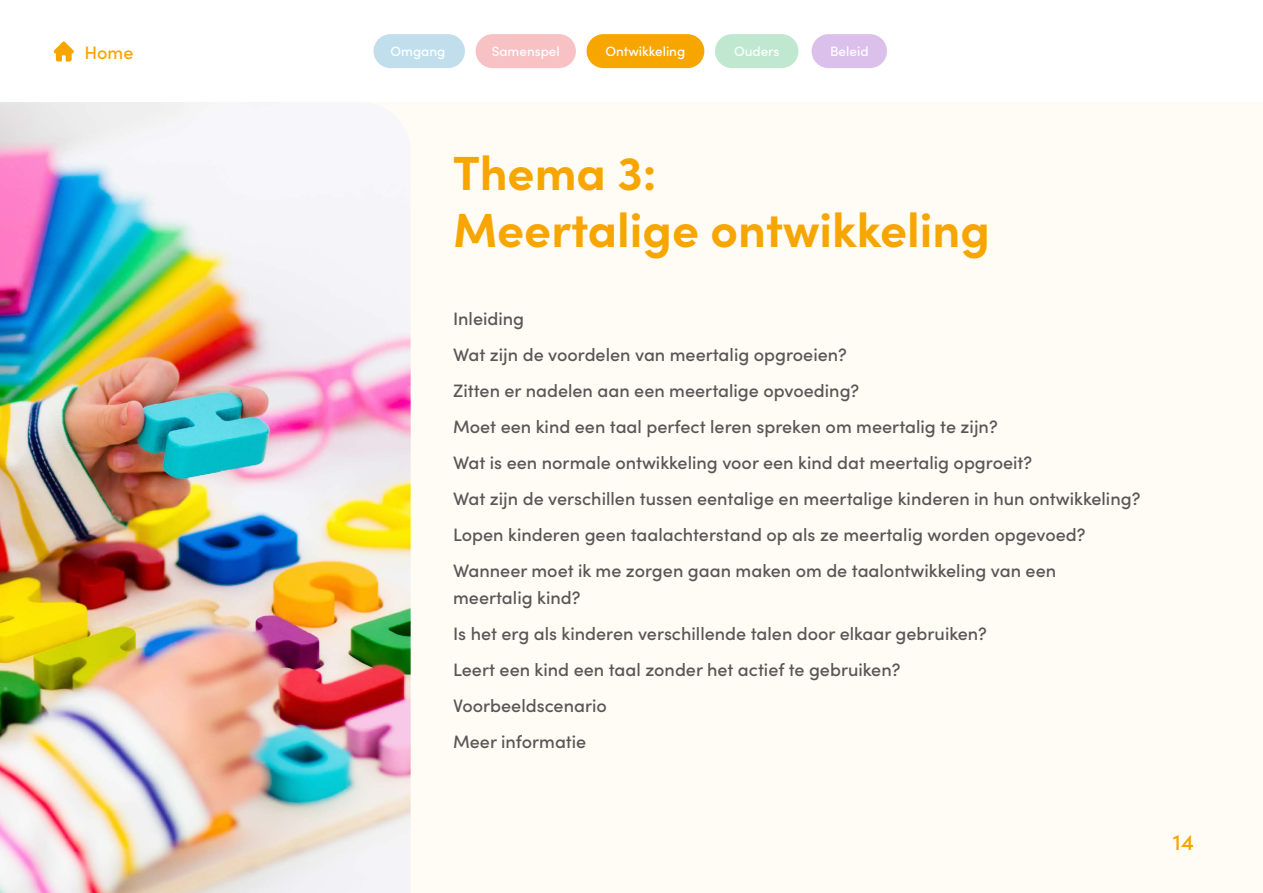
<style>
.page{position:relative;width:1263px;height:893px;background:#fff}
.page>*{position:absolute;margin:0;border:0;box-sizing:border-box;transform-origin:0 0}
.t1{font:700 48px/57.6px "Sofia Pro";color:#f7a600}
.t2{font:500 22.5px "Sofia Pro";color:#f7a600}
.t3{font:500 18px/36px "Sofia Pro";color:#575756}
.t4{font:500 18px "Sofia Pro";color:#f7a600}
.t5{font:500 13.5px "Sofia Pro";color:#fff}
</style>
<div class="page">
<div style="left:0;top:102px;width:1263px;height:791px;background:#fffbf5"></div>
<div style="left:811px;top:34px;width:76px;height:34px;background:#dcc0ec;border-radius:17px"></div>
<div style="left:373px;top:34px;width:92px;height:34px;background:#c0deec;border-radius:17px"></div>
<div style="left:476px;top:34px;width:100px;height:34px;background:#f8c1c4;border-radius:17px"></div>
<div style="left:587px;top:34px;width:117px;height:34px;background:#f7a600;border-radius:17px"></div>
<div style="left:715px;top:34px;width:83px;height:34px;background:#c0e7cf;border-radius:17px"></div>
<svg style="left:54px;top:42px;width:20px;height:20px"></svg>
<img style="left:0;top:102px;width:411px;height:791px">
<p class="t4" style="left:85px;top:40px;width:50px">Home</p>
<p class="t5" style="left:391px;top:41px;width:56px">Omgang</p>
<p class="t5" style="left:492px;top:41px;width:70px">Samenspel</p>
<p class="t5" style="left:606px;top:41px;width:81px">Ontwikkeling</p>
<p class="t5" style="left:734px;top:41px;width:47px">Ouders</p>
<p class="t5" style="left:830px;top:41px;width:40px">Beleid</p>
<h1 class="t1" style="left:453px;top:140px;width:538px">Thema 3:<br>Meertalige ontwikkeling</h1>
<p class="t3" style="left:453px;top:300px;width:689px">Inleiding<br>Wat zijn de voordelen van meertalig opgroeien?<br>Zitten er nadelen aan een meertalige opvoeding?<br>Moet een kind een taal perfect leren spreken om meertalig te zijn?<br>Wat is een normale ontwikkeling voor een kind dat meertalig opgroeit?<br>Wat zijn de verschillen tussen eentalige en meertalige kinderen in hun ontwikkeling?<br>Lopen kinderen geen taalachterstand op als ze meertalig worden opgevoed?<br>Wanneer moet ik me zorgen gaan maken om de taalontwikkeling van een</p>
<p class="t3" style="left:453px;top:579px;width:535px">meertalig kind?<br>Is het erg als kinderen verschillende talen door elkaar gebruiken?<br>Leert een kind een taal zonder het actief te gebruiken?<br>Voorbeeldscenario<br>Meer informatie</p>
<p class="t2" style="left:1173px;top:826px;width:23px">14</p>
</div>
